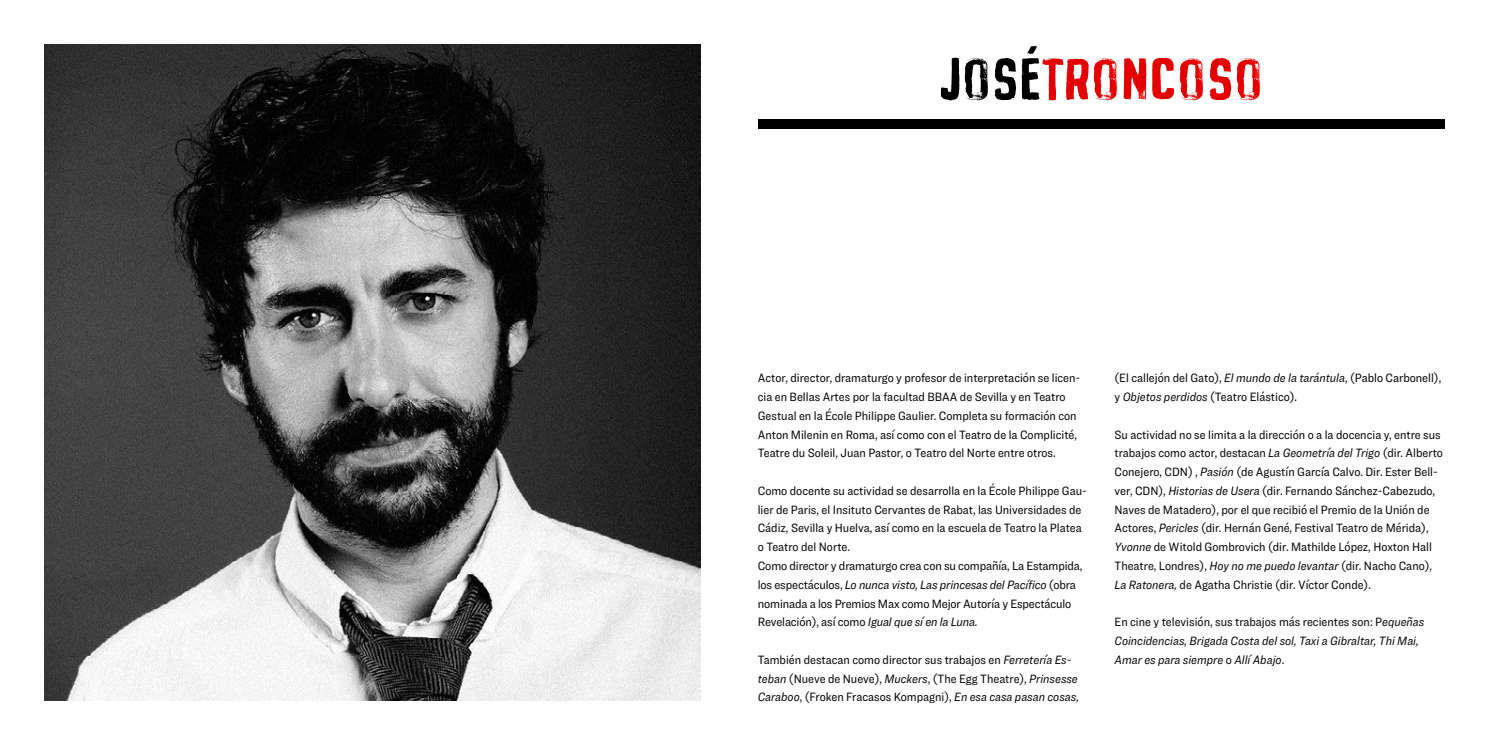
<style>
.page{position:relative;width:1489px;height:745px;background:#fff}
.page>*{position:absolute;margin:0;border:0;box-sizing:border-box;transform-origin:0 0}
.t1{font:75px "Buckwheat TC Painted";letter-spacing:-.025em;color:#e40000}
.t2{font:12.5px/18.8px "Ringside Narrow";color:#000}
.t3{font:italic 12.5px/18.8px "Ringside Narrow";color:#000}
.s1{color:#000}
.s2{font-style:italic}
.s3{font-style:normal}
</style>
<div class="page">
<img style="left:44px;top:44px;width:656px;height:656px">
<div style="left:757px;top:119px;width:687px;height:10px;background:#000"></div>
<h1 class="t1" style="left:937px;top:31px;width:329px"><span class="s1">josé</span>troncoso</h1>
<p class="t2" style="left:757px;top:368px;width:324px">Actor, director, dramaturgo y profesor de interpretación se licen&shy;cia en Bellas Artes por la facultad BBAA de Sevilla y en Teatro Gestual en la École Philippe Gaulier. Completa su formación con Anton Milenin en Roma, así como con el Teatro de la Complicité, Teatre du Soleil, Juan Pastor, o Teatro del Norte entre otros.</p>
<p class="t2" style="left:757px;top:480px;width:330px">Como docente su actividad se desarrolla en la École Philippe Gau&shy;lier de Paris, el Insituto Cervantes de Rabat, las Universidades de Cádiz, Sevilla y Huelva, así como en la escuela de Teatro la Platea o Teatro del Norte.<br>Como director y dramaturgo crea con su compañía, La Estampida, los espectáculos, <span class="s2">Lo nunca visto, Las princesas del Pacífico</span> (obra nominada a los Premios Max como Mejor Autoría y Espectáculo Revelación), así como <span class="s2">Igual que sí en la Luna.</span></p>
<p class="t2" style="left:757px;top:649px;width:322px">También destacan como director sus trabajos en <span class="s2">Ferretería Es&shy;teban</span> (Nueve de Nueve), <span class="s2">Muckers</span>, (The Egg Theatre), <span class="s2">Prinsesse<br>Caraboo</span>, (Froken Fracasos Kompagni), <span class="s2">En esa casa pasan cosas</span>,</p>
<p class="t2" style="left:1114px;top:368px;width:328px">(El callejón del Gato), <span class="s2">El mundo de la tarántula</span>, (Pablo Carbonell), y <span class="s2">Objetos perdidos</span> (Teatro Elástico).</p>
<p class="t2" style="left:1114px;top:424px;width:330px">Su actividad no se limita a la dirección o a la docencia y, entre sus trabajos como actor, destacan <span class="s2">La Geometría del Trigo</span> (dir. Alberto Conejero, CDN) , <span class="s2">Pasión</span> (de Agustín García Calvo. Dir. Ester Bell&shy;ver, CDN), <span class="s2">Historias de Usera</span> (dir. Fernando Sánchez-Cabezudo, Naves de Matadero), por el que recibió el Premio de la Unión de Actores, <span class="s2">Pericles</span> (dir. Hernán Gené, Festival Teatro de Mérida), <span class="s2">Yvonne</span> de Witold Gombrovich (dir. Mathilde López, Hoxton Hall Theatre, Londres), <span class="s2">Hoy no me puedo levantar</span> (dir. Nacho Cano), <span class="s2">La Ratonera,</span> de Agatha Christie (dir. Víctor Conde).</p>
<p class="t3" style="left:1114px;top:612px;width:311px"><span class="s3">En cine y televisión, sus trabajos más recientes son: P</span>equeñas<br>Coincidencias, Brigada Costa del sol, Taxi a Gibraltar, Thi Mai,<br>Amar es para siempre <span class="s3">o</span> Allí Abajo<span class="s3">.</span></p>
</div>
